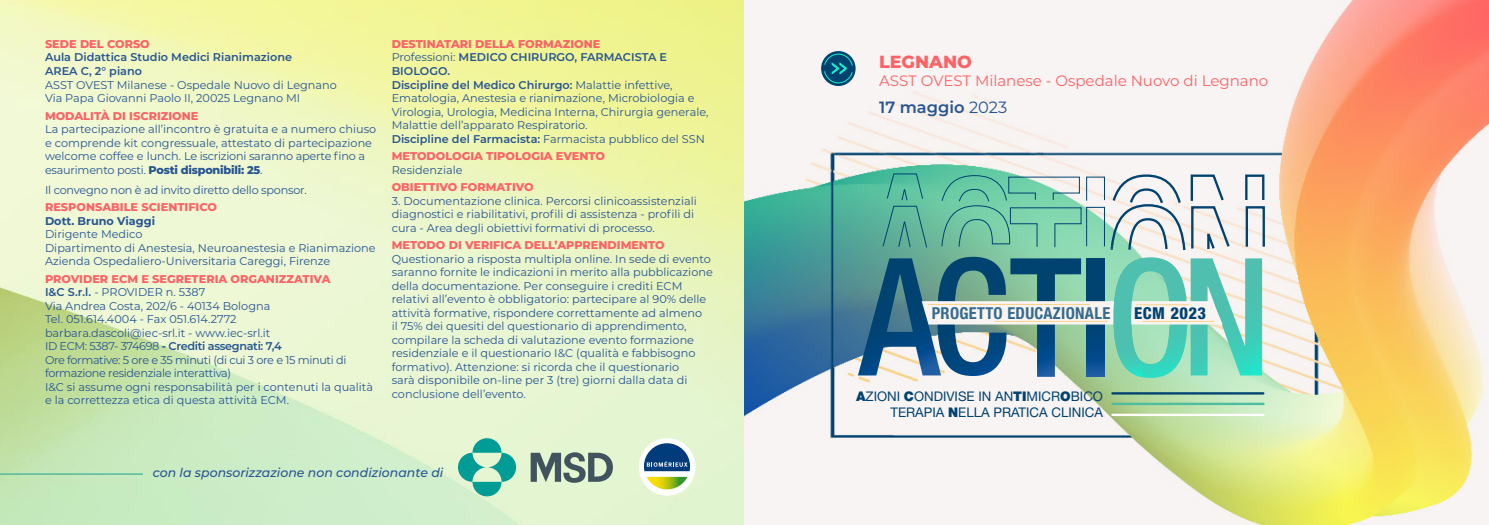
<style>
.page{position:relative;width:1489px;height:525px;background:#fff}
.page>*{position:absolute;margin:0;border:0;box-sizing:border-box;transform-origin:0 0}
.t1{font:800 17.5px "Montserrat";color:#fe6266}
.t2{font:700 condensed 16.38px "Helvetica Neue LT Std";letter-spacing:.02em;color:#366a8e}
.t3{font:800 condensed 16.38px "Helvetica Neue LT Std";letter-spacing:.03em;color:#004270}
.t4{font:600 16.25px "Montserrat";color:#275591}
.t5{font:15px "Montserrat";color:#fe6266}
.t6{font:13.25px/15.9px "Helvetica Neue LT Std";color:#004270}
.t7{font:italic 500 12.5px "Montserrat";color:#275591}
.t8{font:11.25px/13.5px "Montserrat";color:#275591}
.t9{font:800 11.25px "Montserrat";color:#fe6266}
.t10{font:600 11.25px/13.5px "Montserrat";color:#275591}
.t11{font:11.25px "Montserrat";letter-spacing:-.02em;color:#275591}
.t12{font:700 11.25px "Montserrat";color:#275591}
.s1{font-weight:800}
.s2{font-weight:800;color:#fe6266}
.s3{font-weight:600}
.s4{font-weight:700}
.s5{font-weight:400}
.s6{font-weight:900}
</style>
<div class="page">
<img style="left:0;top:0;width:1488px;height:524px">
<hr style="left:0;top:473px;width:143px;height:1px;background:#3db298">
<div style="left:1245px;top:206px;width:19px;height:42px;border:2px solid #004270"></div>
<div style="left:1244px;top:174px;width:20px;height:27px;border:2px solid #004270"></div>
<svg style="left:857px;top:173px;width:404px;height:204px"></svg>
<hr style="left:1112px;top:392px;width:151px;height:2px;background:#004270">
<hr style="left:1112px;top:402px;width:151px;height:3px;background:#4fbc9d">
<hr style="left:1112px;top:413px;width:151px;height:3px;background:#fff">
<hr style="left:928px;top:304px;width:161px;height:1px;background:#fad28a">
<hr style="left:994px;top:321px;width:113px;height:1px;background:#fad28a">
<hr style="left:1135px;top:304px;width:53px;height:1px;background:#fad28a">
<hr style="left:1142px;top:321px;width:72px;height:1px;background:#fad28a">
<svg style="left:821px;top:51px;width:34px;height:35px"></svg>
<svg style="left:823px;top:53px;width:30px;height:31px"></svg>
<svg style="left:472px;top:438px;width:29px;height:14px"></svg>
<svg style="left:472px;top:481px;width:29px;height:15px"></svg>
<svg style="left:458px;top:452px;width:27px;height:29px"></svg>
<svg style="left:488px;top:452px;width:28px;height:29px"></svg>
<svg style="left:530px;top:452px;width:83px;height:30px;background:#86988e"></svg>
<div style="left:639px;top:438px;width:56px;height:57px;background:#fff;border-radius:50%"></div>
<svg style="left:644px;top:443px;width:46px;height:46px"></svg>
<p class="t9" style="left:45px;top:36px;width:106px">SEDE DEL CORSO</p>
<p class="t10" style="left:45px;top:50px;width:249px">Aula Didattica Studio Medici Rianimazione<br>AREA C, 2° piano</p>
<p class="t8" style="left:45px;top:77px;width:293px">ASST OVEST Milanese - Ospedale Nuovo di Legnano<br>Via Papa Giovanni Paolo II, 20025 Legnano MI</p>
<p class="t9" style="left:45px;top:107px;width:155px">MODALITÀ DI ISCRIZIONE</p>
<p class="t8" style="left:45px;top:122px;width:333px">La partecipazione all’incontro è gratuita e a numero chiuso e comprende kit congressuale, attestato di partecipazione welcome coffee e lunch. Le iscrizioni saranno aperte fino a esaurimento posti. <span class="s1">Posti disponibili: 25</span>.</p>
<p class="t11" style="left:45px;top:182px;width:263px">I l convegno non è ad invito diretto dello sponsor.</p>
<p class="t9" style="left:45px;top:199px;width:173px">RESPONSABILE SCIENTIFICO</p>
<p class="t12" style="left:45px;top:212px;width:112px">Dott. Bruno Viaggi</p>
<p class="t8" style="left:45px;top:227px;width:332px">Dirigente Medico<br>Dipartimento di Anestesia, Neuroanestesia e Rianimazione<br>Azienda Ospedaliero-Universitaria Careggi, Firenze</p>
<p class="t8" style="left:45px;top:271px;width:330px"><span class="s2">PROVIDER ECM E SEGRETERIA ORGANIZZATIVA<br></span><span class="s3">I&amp;C S.r.l.</span> - PROVI DER n. 5387<br>Via Andrea Costa, 202/6 - 40134 Bologna<br>Tel. 051.614.4004 - Fax 051.614.2772 barbara.dascoli@iec-srl.it - www.iec-srl.it<br>I D ECM: 5387- 374698 <span class="s4">-</span> <span class="s3">Crediti assegnati: 7,4<br></span>Ore formative: 5 ore e 35 minuti (di cui 3 ore e 15 minuti di formazione residenziale interattiva)<br>I &amp;C si assume ogni responsabilità per i contenuti la qualità e la correttezza etica di questa attività ECM.</p>
<p class="t8" style="left:392px;top:37px;width:318px"><span class="s2">DESTINATARI DELLA FORMAZIONE<br></span>Professioni: <span class="s3">MEDICO CHIRURGO, FARMACISTA E BIOLOGO.<br>Discipline del Medico Chirurgo:</span> Malattie infettive, Ematologia, Anestesia e rianimazione, Microbiologia e virologia, Urologia, Medicina interna, Chirurgia generale, Malattie dell’apparato respiratorio.<br><span class="s3">Discipline del Farmacista:</span> Farmacista pubblico del SSN</p>
<p class="t9" style="left:392px;top:148px;width:215px">METODOLOGIA TIPOLOGIA EVENTO</p>
<p class="t8" style="left:392px;top:162px;width:72px">Residenziale</p>
<p class="t9" style="left:392px;top:179px;width:143px">OBIETTIVO FORMATIVO</p>
<p class="t8" style="left:392px;top:193px;width:306px">3. Documentazione clinica. Percorsi clinicoassistenziali diagnostici e riabilitativi, profili di assistenza - profili di cura - Area degli obiettivi formativi di processo.</p>
<p class="t9" style="left:392px;top:237px;width:274px">METODO DI VERIFICA DELL’APPRENDIMENTO</p>
<p class="t8" style="left:392px;top:251px;width:322px">Questionario a risposta multipla online. I n sede di evento saranno fornite le indicazioni in merito alla pubblicazione della documentazione. Per conseguire i crediti ECM relativi all’evento è obbligatorio: partecipare al 90% delle attività formative, rispondere correttamente ad almeno<br>il 75% dei quesiti del questionario di apprendimento, compilare la scheda di valutazione evento formazione residenziale e il questionario I&amp;C (qualità e fabbisogno formativo). Attenzione: si ricorda che il questionario<br>sarà disponibile on-line per 3 (tre) giorni dalla data di conclusione dell’evento.</p>
<p class="t7" style="left:153px;top:463px;width:292px">con la sponsorizzazione non condizionante di</p>
<h1 class="t1" style="left:879px;top:49px;width:94px">LEGNANO</h1>
<h3 class="t5" style="left:879px;top:70px;width:390px">ASST OVEST Milanese - Ospedale Nuovo di Legnano</h3>
<h3 class="t4" style="left:879px;top:96px;width:130px">17 maggio <span class="s5">2023</span></h3>
<h2 class="t2" style="left:931px;top:303px;width:180px">PROGETTO EDUCAZIONALE</h2>
<h2 class="t3" style="left:1134px;top:303px;width:73px">ECM 2023</h2>
<p class="t6" style="left:890px;top:388px;width:214px;text-indent:-34px"><span class="s6">A</span>ZIONI <span class="s6">C</span>ONDIVISE IN AN<span class="s6">TI</span>MICR<span class="s6">O</span>BICO<br>TERA</p>
<p class="t6" style="left:923px;top:404px;width:181px">PIA <span class="s6">N</span>ELLA PRATICA CLINICA</p>
</div>
